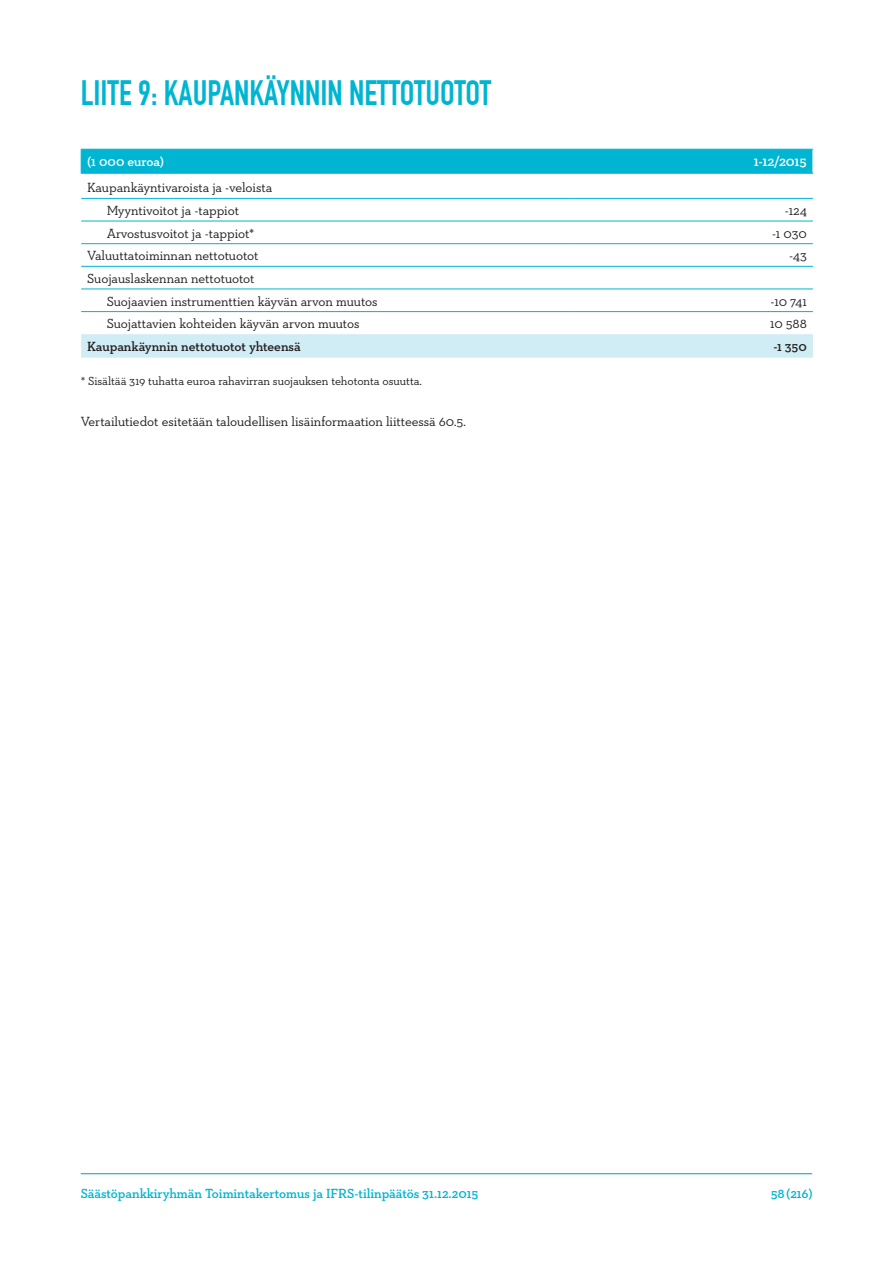
<style>
.page{position:relative;width:893px;height:1263px;background:#fff}
.page>*{position:absolute;margin:0;border:0;box-sizing:border-box;transform-origin:0 0}
.iso-otsikko{font:700 34.5px "DIN Condensed";color:#00b5d1}
.taulukko_otsikot{font:600 14.25px "Neutraface Slab Text";letter-spacing:-.01em;color:#fff}
.taulukko-tekstit{font:13.5px "Neutraface Slab Text";letter-spacing:-.01em;color:#231f20}
.t1{font:600 13.5px "Neutraface Slab Text";letter-spacing:-.005em;color:#00b5d1}
.leipis{font:13.5px "Neutraface Slab Text";letter-spacing:-.005em;color:#231f20}
.taulukko-tekstit-2{font:600 13.5px "Neutraface Slab Text";letter-spacing:-.005em;color:#231f20}
.taulukko-tekstit-3{font:600 13.5px "Neutraface Slab Text";letter-spacing:-.005em;color:#fff}
.leipis-2{font:12px "Neutraface Slab Text";letter-spacing:-.01em;color:#231f20}
</style>
<div class="page">
<hr style="left:81px;top:1173px;width:731px;height:1px;background:#00b5d1">
<svg style="left:81px;top:334px;width:732px;height:24px;background:#d1ecf4"></svg>
<hr style="left:81px;top:198px;width:488px;height:1px;background:#00b5d1">
<hr style="left:569px;top:198px;width:244px;height:1px;background:#00b5d1">
<hr style="left:81px;top:221px;width:488px;height:1px;background:#00b5d1">
<hr style="left:569px;top:221px;width:244px;height:1px;background:#00b5d1">
<hr style="left:81px;top:243px;width:488px;height:1px;background:#00b5d1">
<hr style="left:569px;top:243px;width:244px;height:1px;background:#00b5d1">
<hr style="left:81px;top:266px;width:488px;height:1px;background:#00b5d1">
<hr style="left:569px;top:266px;width:244px;height:1px;background:#00b5d1">
<hr style="left:81px;top:289px;width:488px;height:1px;background:#00b5d1">
<hr style="left:569px;top:289px;width:244px;height:1px;background:#00b5d1">
<hr style="left:81px;top:311px;width:488px;height:1px;background:#00b5d1">
<hr style="left:569px;top:311px;width:244px;height:1px;background:#00b5d1">
<div style="left:81px;top:149px;width:732px;height:24px;background:#00b5d1"></div>
<hr style="left:81px;top:173px;width:488px;height:1px;background:#00b5d1">
<hr style="left:569px;top:173px;width:244px;height:1px;background:#00b5d1">
<p class="iso-otsikko" style="left:81px;top:73px;width:412px">LIITE 9: KAUPANKÄYNNIN NETTOTUOTOT</p>
<p class="taulukko-tekstit-3" style="left:87px;top:153px;width:78px">(1 000 euroa)</p>
<p class="taulukko_otsikot" style="left:754px;top:153px;width:55px">1-12/2015</p>
<p class="taulukko-tekstit" style="left:87px;top:179px;width:187px">Kaupankäyntivaroista ja -veloista</p>
<p class="taulukko-tekstit" style="left:107px;top:202px;width:134px">Myyntivoitot ja -tappiot</p>
<p class="taulukko-tekstit" style="left:785px;top:202px;width:24px">-124</p>
<p class="taulukko-tekstit" style="left:107px;top:225px;width:149px">Arvostusvoitot ja -tappiot*</p>
<p class="taulukko-tekstit" style="left:772px;top:225px;width:36px">-1 030</p>
<p class="taulukko-tekstit" style="left:87px;top:247px;width:173px">Valuuttatoiminnan nettotuotot</p>
<p class="taulukko-tekstit" style="left:789px;top:247px;width:19px">-43</p>
<p class="taulukko-tekstit" style="left:87px;top:270px;width:169px">Suojauslaskennan nettotuotot</p>
<p class="taulukko-tekstit" style="left:107px;top:293px;width:272px">Suojaavien instrumenttien käyvän arvon muutos</p>
<p class="taulukko-tekstit" style="left:770px;top:293px;width:38px">-10 741</p>
<p class="taulukko-tekstit" style="left:107px;top:315px;width:254px">Suojattavien kohteiden käyvän arvon muutos</p>
<p class="taulukko-tekstit" style="left:770px;top:315px;width:38px">10 588</p>
<p class="taulukko-tekstit-2" style="left:87px;top:338px;width:215px">Kaupankäynnin nettotuotot yhteensä</p>
<p class="taulukko-tekstit-2" style="left:773px;top:338px;width:35px">-1 350</p>
<p class="leipis-2" style="left:81px;top:373px;width:343px">* Sisältää 319 tuhatta euroa rahavirran suojauksen tehotonta osuutta.</p>
<p class="leipis" style="left:81px;top:413px;width:387px">Vertailutiedot esitetään taloudellisen lisäinformaation liitteessä 60.5.</p>
<p class="t1" style="left:81px;top:1185px;width:399px">Säästöpankkiryhmän Toimintakertomus ja IFRS-tilinpäätös 31.12.2015</p>
<p class="t1" style="left:771px;top:1185px;width:44px">58 (216)</p>
</div>
